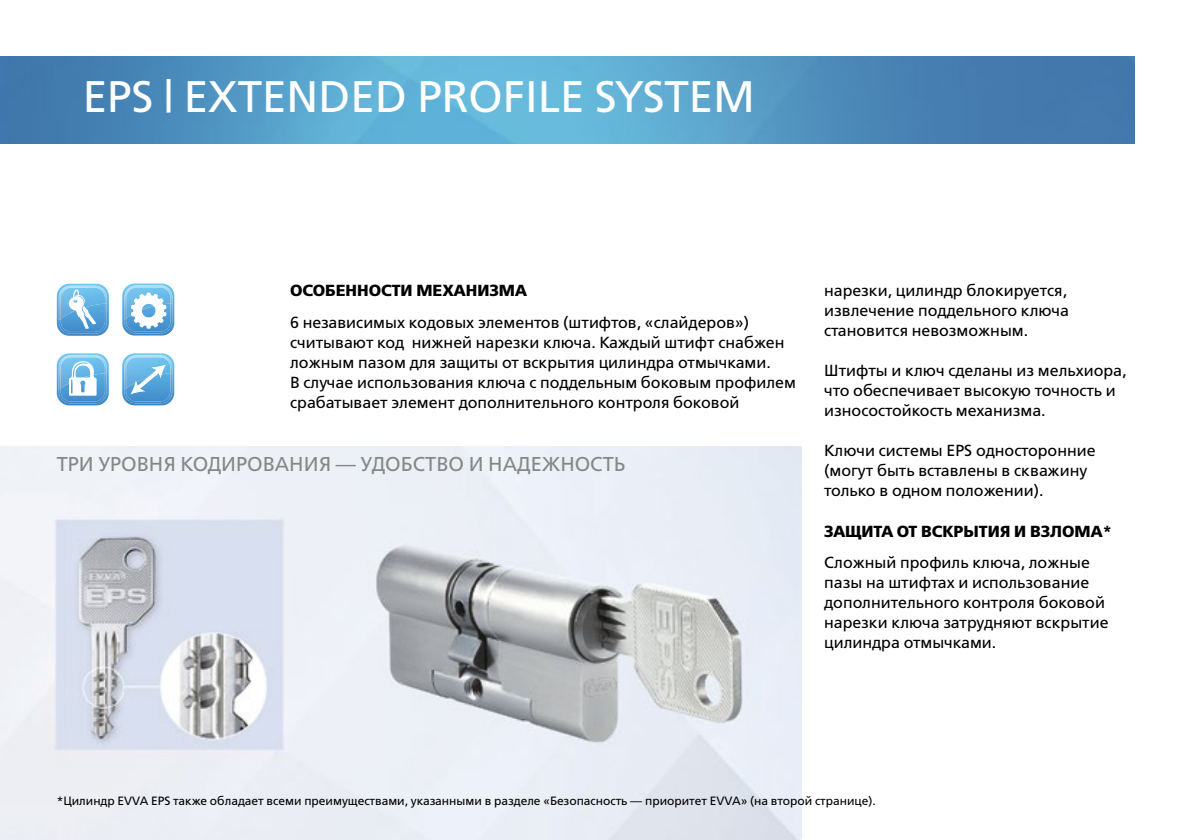
<style>
.page{position:relative;width:1191px;height:840px;background:#fff}
.page>*{position:absolute;margin:0;border:0;box-sizing:border-box;transform-origin:0 0}
.t1{font:44px "Free Set C";color:#fff}
.t2{font:20px "Free Set C";color:#868786}
.t3{font:16px/20px "Free Set C";color:#000}
.t4{font:16px "Free Set Bold C";color:#000}
.t5{font:12px "Free Set C";color:#000}
</style>
<div class="page">
<img style="left:0;top:57px;width:1134px;height:86px">
<img style="left:0;top:446px;width:801px;height:393px">
<svg style="left:57px;top:283px;width:52px;height:52px;background:#80bce4"></svg>
<svg style="left:122px;top:283px;width:52px;height:52px"></svg>
<svg style="left:122px;top:353px;width:52px;height:52px;background:#78b8e3"></svg>
<svg style="left:57px;top:353px;width:52px;height:52px"></svg>
<h1 class="t1" style="left:83px;top:73px;width:674px">EPS | EXTENDED PROFILE SYSTEM</h1>
<p class="t4" style="left:290px;top:281px;width:238px">ОСОБЕННОСТИ МЕХАНИЗМА</p>
<p class="t3" style="left:290px;top:312px;width:507px">6 независимых кодовых элементов (штифтов, «слайдеров») считывают код нижней нарезки ключа. Каждый штифт снабжен ложным пазом для защиты от вскрытия цилиндра отмычками.<br>В случае использования ключа с поддельным боковым профилем срабатывает элемент дополнительного контроля боковой</p>
<p class="t2" style="left:57px;top:452px;width:570px">ТРИ УРОВНЯ КОДИРОВАНИЯ — УДОБСТВО И НАДЕЖНОСТЬ</p>
<p class="t3" style="left:824px;top:281px;width:246px">нарезки, цилиндр блокируется, извлечение поддельного ключа становится невозможным.</p>
<p class="t3" style="left:824px;top:361px;width:304px">Штифты и ключ сделаны из мельхиора, что обеспечивает высокую точность и износостойкость механизма.</p>
<p class="t3" style="left:824px;top:441px;width:273px">Ключи системы EPS односторонние (могут быть вставлены в скважину только в одном положении).</p>
<p class="t4" style="left:824px;top:521px;width:290px">ЗАЩИТА ОТ ВСКРЫТИЯ И ВЗЛОМА*</p>
<p class="t3" style="left:824px;top:552px;width:286px">Сложный профиль ключа, ложные пазы на штифтах и использование дополнительного контроля боковой нарезки ключа затрудняют вскрытие цилиндра отмычками.</p>
<p class="t5" style="left:57px;top:793px;width:820px">*Цилиндр EVVA EPS также обладает всеми преимуществами, указанными в разделе «Безопасность — приоритет EVVA» (на второй странице).</p>
</div>
